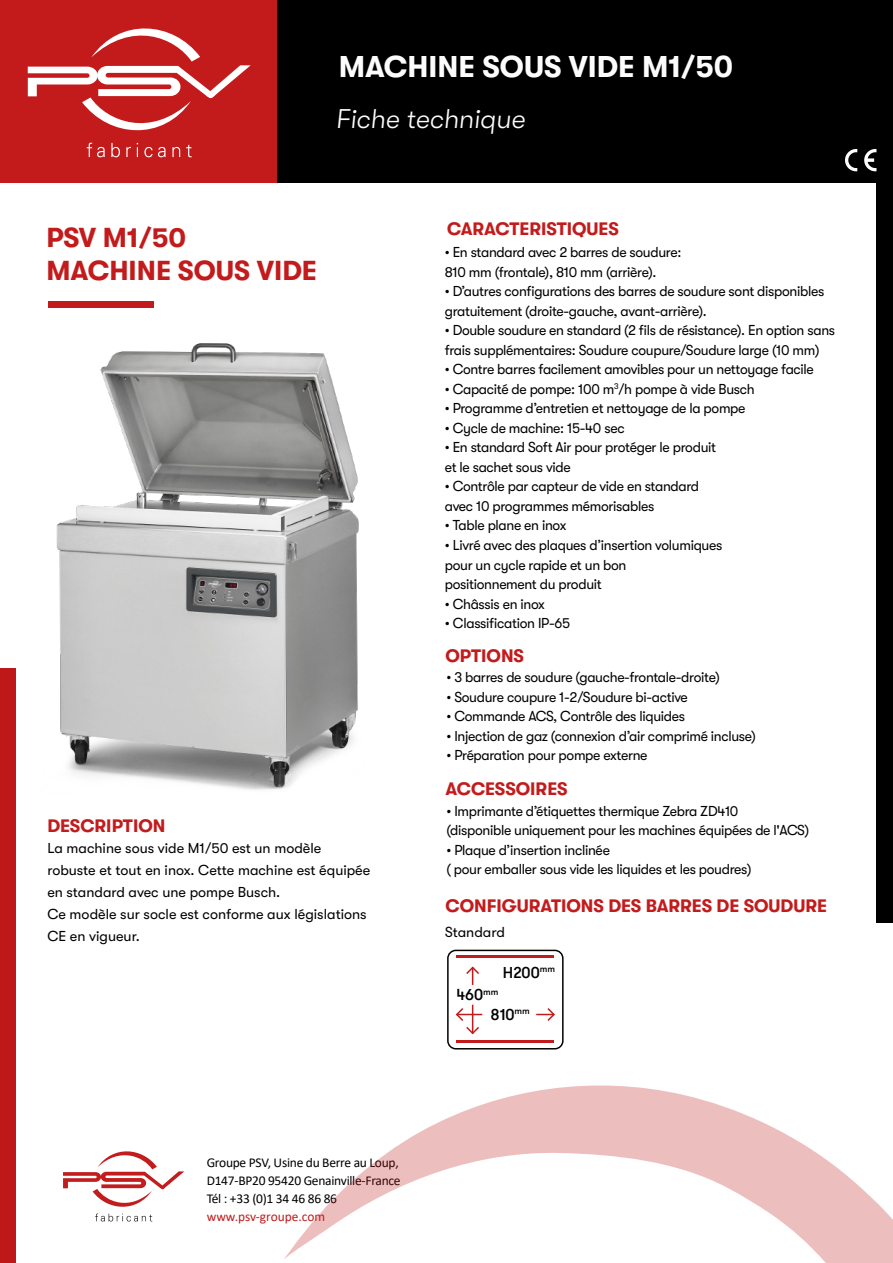
<style>
.page{position:relative;width:893px;height:1263px;background:#fff}
.page>*{position:absolute;margin:0;border:0;box-sizing:border-box;transform-origin:0 0}
.t1{font:700 30px "GT Walsheim";color:#fcfcfc}
.t2{font:700 27.45px/32.8px "GT Walsheim";color:#c31b1c}
.t3{font:italic 300 27px "GT Walsheim Pro";color:#fcfcfc}
.t4{font:700 18px "GT Walsheim";color:#c31b1c}
.t5{font:500 15.6px "GT Walsheim Pro";color:#000}
.t6{font:14.4px/19.5px "GT Walsheim Pro";letter-spacing:-.02em;color:#000}
.t7{font:14.4px/22.2px "GT Walsheim Pro";color:#000}
.t8{font:14.4px "GT Walsheim Pro";color:#000}
.t9{font:13.5px/18px "Calibri";letter-spacing:-.02em;color:#000}
.t10{font:13.35px "Calibri";color:#c31b1c}
</style>
<div class="page">
<div style="left:0;top:0;width:893px;height:183px;background:#000"></div>
<div style="left:0;top:0;width:276px;height:183px;background:#c31b1c"></div>
<svg style="left:28px;top:28px;width:223px;height:129px"></svg>
<div style="left:48px;top:301px;width:106px;height:6px;background:#c31b1c"></div>
<div style="left:447px;top:950px;width:117px;height:99px;border:2px solid #000;border-radius:8px"></div>
<svg style="left:466px;top:966px;width:13px;height:19px"></svg>
<svg style="left:455px;top:1005px;width:27px;height:30px"></svg>
<svg style="left:536px;top:1008px;width:19px;height:13px"></svg>
<hr style="left:457px;top:956px;width:97px;height:2px;background:#c31b1c">
<hr style="left:457px;top:1040px;width:97px;height:2px;background:#c31b1c">
<img style="left:56px;top:343px;width:303px;height:447px">
<svg style="left:63px;top:1151px;width:121px;height:70px"></svg>
<svg style="left:284px;top:1085px;width:609px;height:178px"></svg>
<div style="left:876px;top:183px;width:17px;height:740px;background:#000"></div>
<div style="left:0;top:669px;width:16px;height:594px;background:#bf1818"></div>
<svg style="left:845px;top:149px;width:31px;height:22px"></svg>
<h1 class="t1" style="left:339px;top:50px;width:396px">MACHINE SOUS VIDE M1/50</h1>
<h3 class="t3" style="left:336px;top:104px;width:191px">Fiche technique</h3>
<h2 class="t2" style="left:47px;top:221px;width:272px">PSV M1/50<br>MACHINE SOUS VIDE</h2>
<p class="t4" style="left:447px;top:219px;width:173px">CARACTERISTIQUES</p>
<p class="t6" style="left:445px;top:243px;width:238px">• En standard avec 2 barres de soudure:<br>810 mm (frontale), 810 mm (arrière).</p>
<p class="t6" style="left:445px;top:282px;width:381px">• D’autres configurations des barres de soudure sont disponibles gratuitement (droite-gauche, avant-arrière).</p>
<p class="t6" style="left:445px;top:321px;width:392px">• Double soudure en standard (2 fils de résistance). En option sans frais supplémentaires: Soudure coupure/Soudure large (10 mm)</p>
<p class="t6" style="left:445px;top:360px;width:371px">• Contre barres facilement amovibles pour un nettoyage facile</p>
<p class="t6" style="left:445px;top:379px;width:311px">• Capacité de pompe: 100 m<sup>3</sup>/h pompe à vide Busch</p>
<p class="t6" style="left:445px;top:399px;width:302px">• Programme d’entretien et nettoyage de la pompe</p>
<p class="t6" style="left:445px;top:418px;width:181px">• Cycle de machine: 15-40 sec</p>
<p class="t6" style="left:445px;top:438px;width:273px">• En standard Soft Air pour protéger le produit et le sachet sous vide</p>
<p class="t6" style="left:445px;top:477px;width:256px">• Contrôle par capteur de vide en standard avec 10 programmes mémorisables</p>
<p class="t6" style="left:445px;top:516px;width:123px">• Table plane en inox</p>
<p class="t6" style="left:445px;top:535px;width:279px">• Livré avec des plaques d’insertion volumiques pour un cycle rapide et un bon<br>positionnement du produit</p>
<p class="t6" style="left:445px;top:594px;width:102px">• Châssis en inox</p>
<p class="t6" style="left:445px;top:613px;width:127px">• Classification IP-65</p>
<p class="t4" style="left:446px;top:645px;width:80px">OPTIONS</p>
<p class="t6" style="left:446px;top:668px;width:275px">• 3 barres de soudure (gauche-frontale-droite)</p>
<p class="t6" style="left:446px;top:687px;width:243px">• Soudure coupure 1-2/Soudure bi-active</p>
<p class="t6" style="left:446px;top:707px;width:240px">• Commande ACS, Contrôle des liquides</p>
<p class="t6" style="left:446px;top:726px;width:311px">• Injection de gaz (connexion d’air comprimé incluse)</p>
<p class="t6" style="left:446px;top:746px;width:203px">• Préparation pour pompe externe</p>
<p class="t4" style="left:47px;top:816px;width:119px">DESCRIPTION</p>
<p class="t7" style="left:47px;top:837px;width:324px">La machine sous vide M1/50 est un modèle robuste et tout en inox. Cette machine est équipée en standard avec une pompe Busch.<br>Ce modèle sur socle est conforme aux législations CE en vigueur.</p>
<p class="t4" style="left:446px;top:779px;width:124px">ACCESSOIRES</p>
<p class="t6" style="left:446px;top:801px;width:364px">• Imprimante d’étiquettes thermique Zebra ZD410<br>(disponible uniquement pour les machines équipées de l'ACS)</p>
<p class="t6" style="left:446px;top:840px;width:307px">• Plaque d’insertion inclinée<br>( pour emballer sous vide les liquides et les poudres)</p>
<p class="t4" style="left:446px;top:896px;width:383px">CONFIGURATIONS DES BARRES DE SOUDURE</p>
<p class="t8" style="left:445px;top:923px;width:62px">Standard</p>
<p class="t5" style="left:503px;top:962px;width:54px">H200<sup>mm</sup></p>
<p class="t5" style="left:491px;top:1004px;width:41px">810<sup>mm</sup></p>
<p class="t5" style="left:456px;top:985px;width:44px">460<sup>mm</sup></p>
<p class="t9" style="left:207px;top:1153px;width:195px">Groupe PSV, Usine du Berre au Loup,<br>D147-BP20 95420 Genainville-France<br>Tél : +33 (0)1 34 46 86 86</p>
<p class="t10" style="left:207px;top:1207px;width:120px">www.psv-groupe.com</p>
</div>
